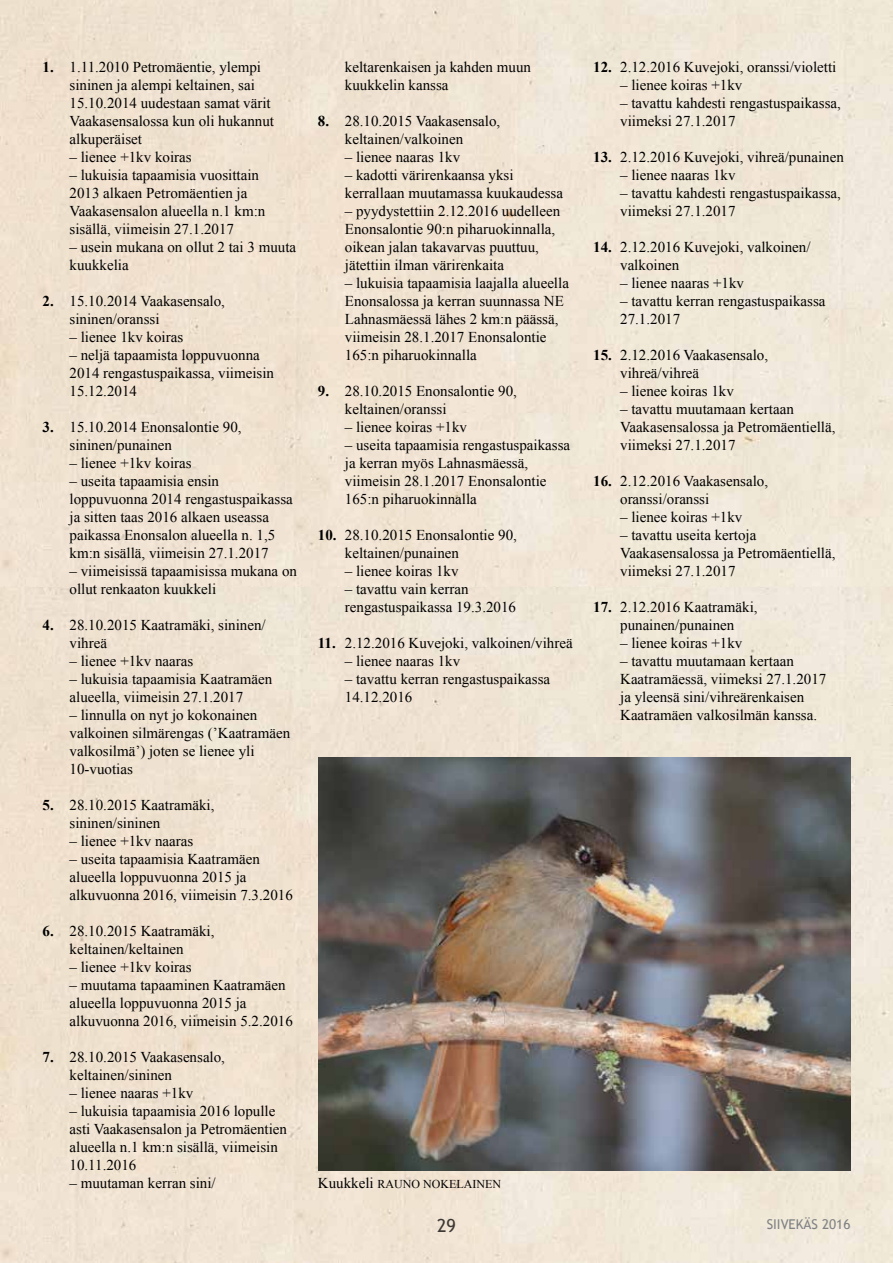
<style>
.page{position:relative;width:893px;height:1263px;background:#fff}
.page>*{position:absolute;margin:0;border:0;box-sizing:border-box;transform-origin:0 0}
.t1{font:18px "Trebuchet MS";color:#000}
.t2{font:15px/18px "Times New Roman";color:#000}
.t3{font:13.5px "Trebuchet MS";color:#808285}
.t4{font:12px "Times New Roman";color:#000}
.s1{font-weight:700}
.s2{font-size:15px}
</style>
<div class="page">
<img style="left:0;top:0;width:893px;height:1263px">
<img style="left:319px;top:758px;width:531px;height:412px">
<p class="t2" style="left:70px;top:58px;width:206px;text-indent:-27px"><span class="s1">1.</span> 1.11.2010 Petromäentie, ylempi sininen ja alempi keltainen, sai<br>15.10.2014 uudestaan samat värit<br>Vaakasensalossa kun oli hukannut alkuperäiset</p>
<p class="t2" style="left:70px;top:148px;width:124px">– lienee +1kv koiras</p>
<p class="t2" style="left:70px;top:166px;width:197px">– lukuisia tapaamisia vuosittain<br>2013 alkaen Petromäentien ja<br>Vaakasensalon alueella n.1 km:n sisällä, viimeisin 27.1.2017</p>
<p class="t2" style="left:70px;top:238px;width:228px">– usein mukana on ollut 2 tai 3 muuta kuukkelia</p>
<p class="t2" style="left:70px;top:292px;width:157px;text-indent:-27px"><span class="s1">2.</span> 15.10.2014 Vaakasensalo, sininen/oranssi</p>
<p class="t2" style="left:70px;top:328px;width:115px">– lienee 1kv koiras</p>
<p class="t2" style="left:70px;top:346px;width:206px">– neljä tapaamista loppuvuonna<br>2014 rengastuspaikassa, viimeisin<br>15.12.2014</p>
<p class="t2" style="left:70px;top:418px;width:174px;text-indent:-27px"><span class="s1">3.</span> 15.10.2014 Enonsalontie 90, sininen/punainen</p>
<p class="t2" style="left:70px;top:454px;width:124px">– lienee +1kv koiras</p>
<p class="t2" style="left:70px;top:472px;width:225px">– useita tapaamisia ensin loppuvuonna 2014 rengastuspaikassa ja sitten taas 2016 alkaen useassa paikassa Enonsalon alueella n. 1,5 km:n sisällä, viimeisin 27.1.2017</p>
<p class="t2" style="left:70px;top:562px;width:229px">– viimeisissä tapaamisissa mukana on ollut renkaaton kuukkeli</p>
<p class="t2" style="left:70px;top:616px;width:198px;text-indent:-27px"><span class="s1">4.</span> 28.10.2015 Kaatramäki, sininen/ vihreä</p>
<p class="t2" style="left:70px;top:652px;width:125px">– lienee +1kv naaras</p>
<p class="t2" style="left:70px;top:670px;width:204px">– lukuisia tapaamisia Kaatramäen alueella, viimeisin 27.1.2017</p>
<p class="t2" style="left:70px;top:706px;width:222px">– linnulla on nyt jo kokonainen valkoinen silmärengas (’Kaatramäen valkosilmä’) joten se lienee yli<br>10-vuotias</p>
<p class="t2" style="left:70px;top:796px;width:146px;text-indent:-27px"><span class="s1">5.</span> 28.10.2015 Kaatramäki, sininen/sininen</p>
<p class="t2" style="left:70px;top:832px;width:125px">– lienee +1kv naaras</p>
<p class="t2" style="left:70px;top:850px;width:225px">– useita tapaamisia Kaatramäen alueella loppuvuonna 2015 ja alkuvuonna 2016, viimeisin 7.3.2016</p>
<p class="t2" style="left:43px;top:922px;width:173px;text-align:center"><span class="s1">6.</span> 28.10.2015 Kaatramäki, keltainen/keltainen</p>
<p class="t2" style="left:70px;top:958px;width:124px">– lienee +1kv koiras</p>
<p class="t2" style="left:70px;top:976px;width:225px">– muutama tapaaminen Kaatramäen alueella loppuvuonna 2015 ja alkuvuonna 2016, viimeisin 5.2.2016</p>
<p class="t2" style="left:70px;top:1048px;width:157px;text-indent:-27px"><span class="s1">7.</span> 28.10.2015 Vaakasensalo, keltainen/sininen</p>
<p class="t2" style="left:70px;top:1084px;width:125px">– lienee naaras +1kv</p>
<p class="t2" style="left:70px;top:1102px;width:219px">– lukuisia tapaamisia 2016 lopulle asti Vaakasensalon ja Petromäentien alueella n.1 km:n sisällä, viimeisin<br>10.11.2016</p>
<p class="t2" style="left:70px;top:1174px;width:148px">– muutaman kerran sini/</p>
<p class="t2" style="left:345px;top:58px;width:188px">keltarenkaisen ja kahden muun kuukkelin kanssa</p>
<p class="t2" style="left:345px;top:112px;width:157px;text-indent:-27px"><span class="s1">8.</span> 28.10.2015 Vaakasensalo, keltainen/valkoinen</p>
<p class="t2" style="left:345px;top:148px;width:117px">– lienee naaras 1kv</p>
<p class="t2" style="left:345px;top:166px;width:220px">– kadotti värirenkaansa yksi kerrallaan muutamassa kuukaudessa</p>
<p class="t2" style="left:345px;top:202px;width:217px">– pyydystettiin 2.12.2016 uudelleen Enonsalontie 90:n piharuokinnalla, oikean jalan takavarvas puuttuu, jätettiin ilman värirenkaita</p>
<p class="t2" style="left:345px;top:274px;width:226px">– lukuisia tapaamisia laajalla alueella Enonsalossa ja kerran suunnassa NE Lahnasmäessä lähes 2 km:n päässä, viimeisin 28.1.2017 Enonsalontie 165:n piharuokinnalla</p>
<p class="t2" style="left:345px;top:382px;width:174px;text-indent:-27px"><span class="s1">9.</span> 28.10.2015 Enonsalontie 90, keltainen/oranssi</p>
<p class="t2" style="left:345px;top:418px;width:124px">– lienee koiras +1kv</p>
<p class="t2" style="left:345px;top:436px;width:227px">– useita tapaamisia rengastuspaikassa ja kerran myös Lahnasmäessä, viimeisin 28.1.2017 Enonsalontie<br>165:n piharuokinnalla</p>
<p class="t2" style="left:345px;top:526px;width:174px;text-indent:-27px"><span class="s1">10.</span> 28.10.2015 Enonsalontie 90, keltainen/punainen</p>
<p class="t2" style="left:345px;top:562px;width:115px">– lienee koiras 1kv</p>
<p class="t2" style="left:345px;top:580px;width:173px">– tavattu vain kerran rengastuspaikassa 19.3.2016</p>
<p class="t2" style="left:318px;top:634px;width:256px"><span class="s1">11.</span> 2.12.2016 Kuvejoki, valkoinen/vihreä</p>
<p class="t2" style="left:345px;top:652px;width:117px">– lienee naaras 1kv</p>
<p class="t2" style="left:345px;top:670px;width:207px">– tavattu kerran rengastuspaikassa<br>14.12.2016</p>
<p class="t2" style="left:593px;top:58px;width:245px"><span class="s1">12.</span> 2.12.2016 Kuvejoki, oranssi/violetti</p>
<p class="t2" style="left:620px;top:76px;width:124px">– lienee koiras +1kv</p>
<p class="t2" style="left:620px;top:94px;width:222px">– tavattu kahdesti rengastuspaikassa, viimeksi 27.1.2017</p>
<p class="t2" style="left:593px;top:148px;width:252px"><span class="s1">13.</span> 2.12.2016 Kuvejoki, vihreä/punainen</p>
<p class="t2" style="left:620px;top:166px;width:117px">– lienee naaras 1kv</p>
<p class="t2" style="left:620px;top:184px;width:222px">– tavattu kahdesti rengastuspaikassa, viimeksi 27.1.2017</p>
<p class="t2" style="left:620px;top:238px;width:192px;text-indent:-27px"><span class="s1">14.</span> 2.12.2016 Kuvejoki, valkoinen/ valkoinen</p>
<p class="t2" style="left:620px;top:274px;width:125px">– lienee naaras +1kv</p>
<p class="t2" style="left:620px;top:292px;width:207px">– tavattu kerran rengastuspaikassa<br>27.1.2017</p>
<p class="t2" style="left:620px;top:346px;width:150px;text-indent:-27px"><span class="s1">15.</span> 2.12.2016 Vaakasensalo, vihreä/vihreä</p>
<p class="t2" style="left:620px;top:382px;width:115px">– lienee koiras 1kv</p>
<p class="t2" style="left:620px;top:400px;width:217px">– tavattu muutamaan kertaan<br>Vaakasensalossa ja Petromäentiellä, viimeksi 27.1.2017</p>
<p class="t2" style="left:620px;top:472px;width:150px;text-indent:-27px"><span class="s1">16.</span> 2.12.2016 Vaakasensalo, oranssi/oranssi</p>
<p class="t2" style="left:620px;top:508px;width:124px">– lienee koiras +1kv</p>
<p class="t2" style="left:620px;top:526px;width:217px">– tavattu useita kertoja<br>Vaakasensalossa ja Petromäentiellä, viimeksi 27.1.2017</p>
<p class="t2" style="left:593px;top:598px;width:166px;text-align:center"><span class="s1">17.</span> 2.12.2016 Kaatramäki, punainen/punainen</p>
<p class="t2" style="left:620px;top:634px;width:124px">– lienee koiras +1kv</p>
<p class="t2" style="left:620px;top:652px;width:208px">– tavattu muutamaan kertaan<br>Kaatramäessä, viimeksi 27.1.2017 ja yleensä sini/vihreärenkaisen<br>Kaatramäen valkosilmän kanssa.</p>
<p class="t4" style="left:318px;top:1176px;width:185px"><span class="s2">Kuukkeli</span> RAUNO NOKELAINEN</p>
<p class="t1" style="left:437px;top:1215px;width:20px">29</p>
<p class="t3" style="left:767px;top:1216px;width:85px">SIIVEKÄS 2016</p>
</div>
